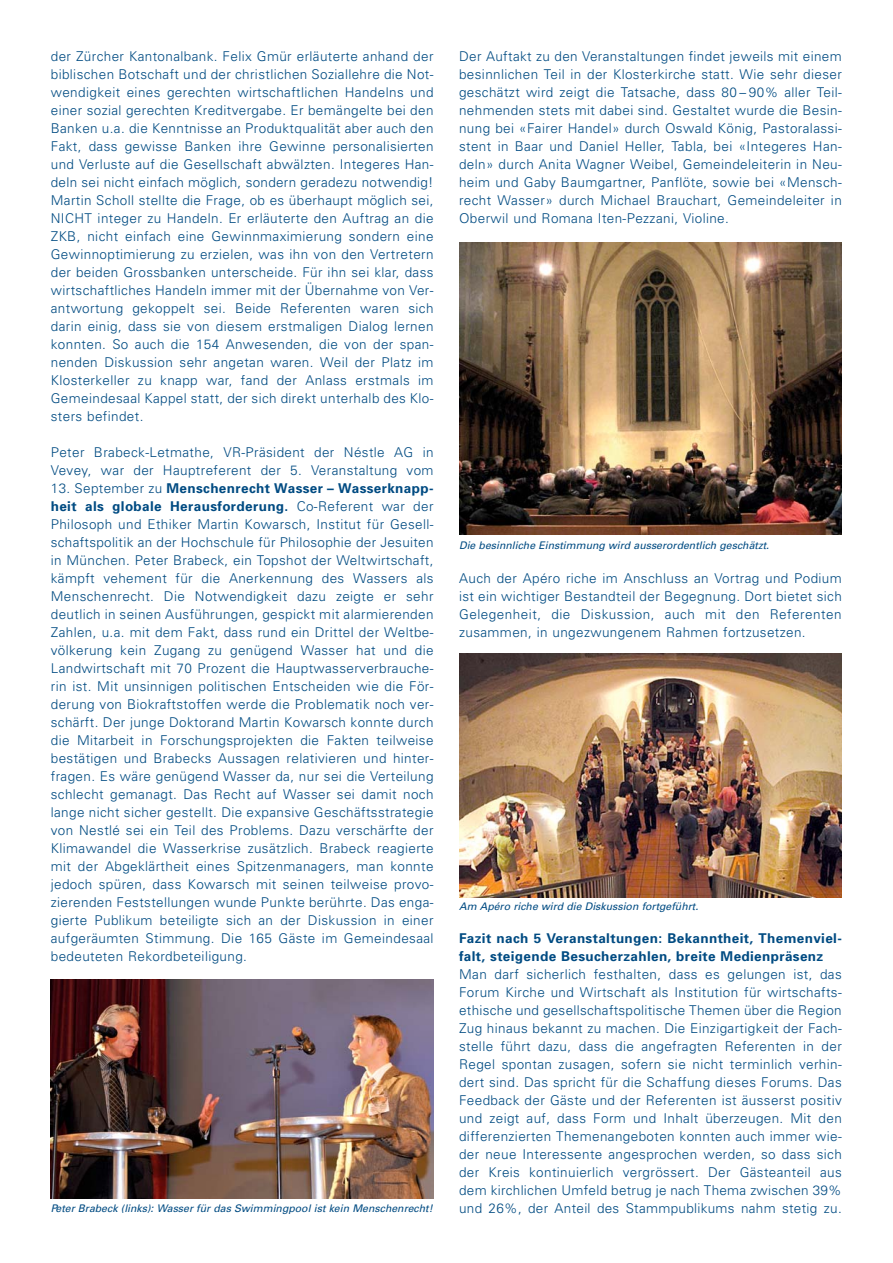
<style>
.page{position:relative;width:893px;height:1263px;background:#fff}
.page>*{position:absolute;margin:0;border:0;box-sizing:border-box;transform-origin:0 0}
.t1{font:300 13.5px/18px "Univers";letter-spacing:.03em;color:#004b82;text-align:justify}
.t2{font:700 13.5px/18px "Univers";letter-spacing:.03em;color:#004b82}
.t3{font:italic 10.5px "Univers";color:#004b82}
.s1{font-weight:700}
</style>
<div class="page">
<img style="left:51px;top:980px;width:382px;height:219px">
<img style="left:459px;top:242px;width:383px;height:292px">
<img style="left:459px;top:654px;width:383px;height:243px">
<p class="t1" style="left:51px;top:48px;width:384px">der Zürcher Kantonalbank. Felix Gmür erläuterte anhand der biblischen Botschaft und der christlichen Soziallehre die Not&shy;wendigkeit eines gerechten wirtschaftlichen Handelns und einer sozial gerechten Kreditvergabe. Er bemängelte bei den Banken u.a. die Kenntnisse an Produktqualität aber auch den Fakt, dass gewisse Banken ihre Gewinne personalisierten und Verluste auf die Gesellschaft abwälzten. Integeres Han&shy;deln sei nicht einfach möglich, sondern geradezu notwendig!<br>Martin Scholl stellte die Frage, ob es überhaupt möglich sei, NICHT integer zu Handeln. Er erläuterte den Auftrag an die ZKB, nicht einfach eine Gewinnmaximierung sondern eine Gewinnoptimierung zu erzielen, was ihn von den Vertretern der beiden Grossbanken unterscheide. Für ihn sei klar, dass wirtschaftliches Handeln immer mit der Übernahme von Ver&shy;antwortung gekoppelt sei. Beide Referenten waren sich darin einig, dass sie von diesem erstmaligen Dialog lernen konnten. So auch die 154 Anwesenden, die von der span&shy;nenden Diskussion sehr angetan waren. Weil der Platz im Klosterkeller zu knapp war, fand der Anlass erstmals im Gemeindesaal Kappel statt, der sich direkt unterhalb des Klo&shy;sters befindet.</p>
<p class="t1" style="left:51px;top:444px;width:384px">Peter Brabeck-Letmathe, VR-Präsident der Néstle AG in<br>Vevey, war der Hauptreferent der 5. Veranstaltung vom</p>
<p class="t1" style="left:51px;top:480px;width:384px">13. September zu <span class="s1">Menschenrecht Wasser – Wasserknapp&shy;heit als globale Herausforderung.</span> Co-Referent war der Philosoph und Ethiker Martin Kowarsch, Institut für Gesell&shy;schaftspolitik an der Hochschule für Philosophie der Jesuiten in München. Peter Brabeck, ein Topshot der Weltwirtschaft, kämpft vehement für die Anerkennung des Wassers als Menschenrecht. Die Notwendigkeit dazu zeigte er sehr deutlich in seinen Ausführungen, gespickt mit alarmierenden Zahlen, u.a. mit dem Fakt, dass rund ein Drittel der Weltbe&shy;völkerung kein Zugang zu genügend Wasser hat und die Landwirtschaft mit 70 Prozent die Hauptwasserverbrauche&shy;rin ist. Mit unsinnigen politischen Entscheiden wie die För&shy;derung von Biokraftstoffen werde die Problematik noch ver&shy;schärft. Der junge Doktorand Martin Kowarsch konnte durch die Mitarbeit in Forschungsprojekten die Fakten teilweise bestätigen und Brabecks Aussagen relativieren und hinter&shy;fragen. Es wäre genügend Wasser da, nur sei die Verteilung schlecht gemanagt. Das Recht auf Wasser sei damit noch lange nicht sicher gestellt. Die expansive Geschäftsstrategie von Nestlé sei ein Teil des Problems. Dazu verschärfte der Klimawandel die Wasserkrise zusätzlich. Brabeck reagierte mit der Abgeklärtheit eines Spitzenmanagers, man konnte jedoch spüren, dass Kowarsch mit seinen teilweise provo&shy;zierenden Feststellungen wunde Punkte berührte. Das enga&shy;gierte Publikum beteiligte sich an der Diskussion in einer aufgeräumten Stimmung. Die 165 Gäste im Gemeindesaal bedeuteten Rekordbeteiligung.</p>
<p class="t1" style="left:459px;top:48px;width:384px">Der Auftakt zu den Veranstaltungen findet jeweils mit einem besinnlichen Teil in der Klosterkirche statt. Wie sehr dieser geschätzt wird zeigt die Tatsache, dass 80 – 90% aller Teil&shy;nehmenden stets mit dabei sind. Gestaltet wurde die Besin&shy;nung bei «Fairer Handel» durch Oswald König, Pastoralassi&shy;stent in Baar und Daniel Heller, Tabla, bei «Integeres Han&shy;deln» durch Anita Wagner Weibel, Gemeindeleiterin in Neu&shy;heim und Gaby Baumgartner, Panflöte, sowie bei «Mensch&shy;recht Wasser» durch Michael Brauchart, Gemeindeleiter in Oberwil und Romana Iten-Pezzani, Violine.</p>
<p class="t3" style="left:459px;top:541px;width:314px">Die besinnliche Einstimmung wird ausserordentlich geschätzt.</p>
<p class="t1" style="left:459px;top:570px;width:384px">Auch der Apéro riche im Anschluss an Vortrag und Podium ist ein wichtiger Bestandteil der Begegnung. Dort bietet sich Gelegenheit, die Diskussion, auch mit den Referenten zusammen, in ungezwungenem Rahmen fortzusetzen.</p>
<p class="t3" style="left:459px;top:903px;width:243px">Am Apéro riche wird die Diskussion fortgeführt.</p>
<p class="t2" style="left:459px;top:930px;width:384px">Fazit nach 5 Veranstaltungen: Bekanntheit, Themenviel&shy;falt, steigende Besucherzahlen, breite Medienpräsenz</p>
<p class="t1" style="left:459px;top:966px;width:384px">Man darf sicherlich festhalten, dass es gelungen ist, das Forum Kirche und Wirtschaft als Institution für wirtschafts&shy;ethische und gesellschaftspolitische Themen über die Region Zug hinaus bekannt zu machen. Die Einzigartigkeit der Fach&shy;stelle führt dazu, dass die angefragten Referenten in der Regel spontan zusagen, sofern sie nicht terminlich verhin&shy;dert sind. Das spricht für die Schaffung dieses Forums. Das Feedback der Gäste und der Referenten ist äusserst positiv und zeigt auf, dass Form und Inhalt überzeugen. Mit den differenzierten Themenangeboten konnten auch immer wie&shy;der neue Interessente angesprochen werden, so dass sich der Kreis kontinuierlich vergrössert. Der Gästeanteil aus dem kirchlichen Umfeld betrug je nach Thema zwischen 39%</p>
<p class="t3" style="left:51px;top:1204px;width:386px">Peter Brabeck (links): Wasser für das Swimmingpool ist kein Menschenrecht!</p>
<p class="t1" style="left:459px;top:1200px;width:384px">und 26%, der Anteil des Stammpublikums nahm stetig zu.</p>
</div>
